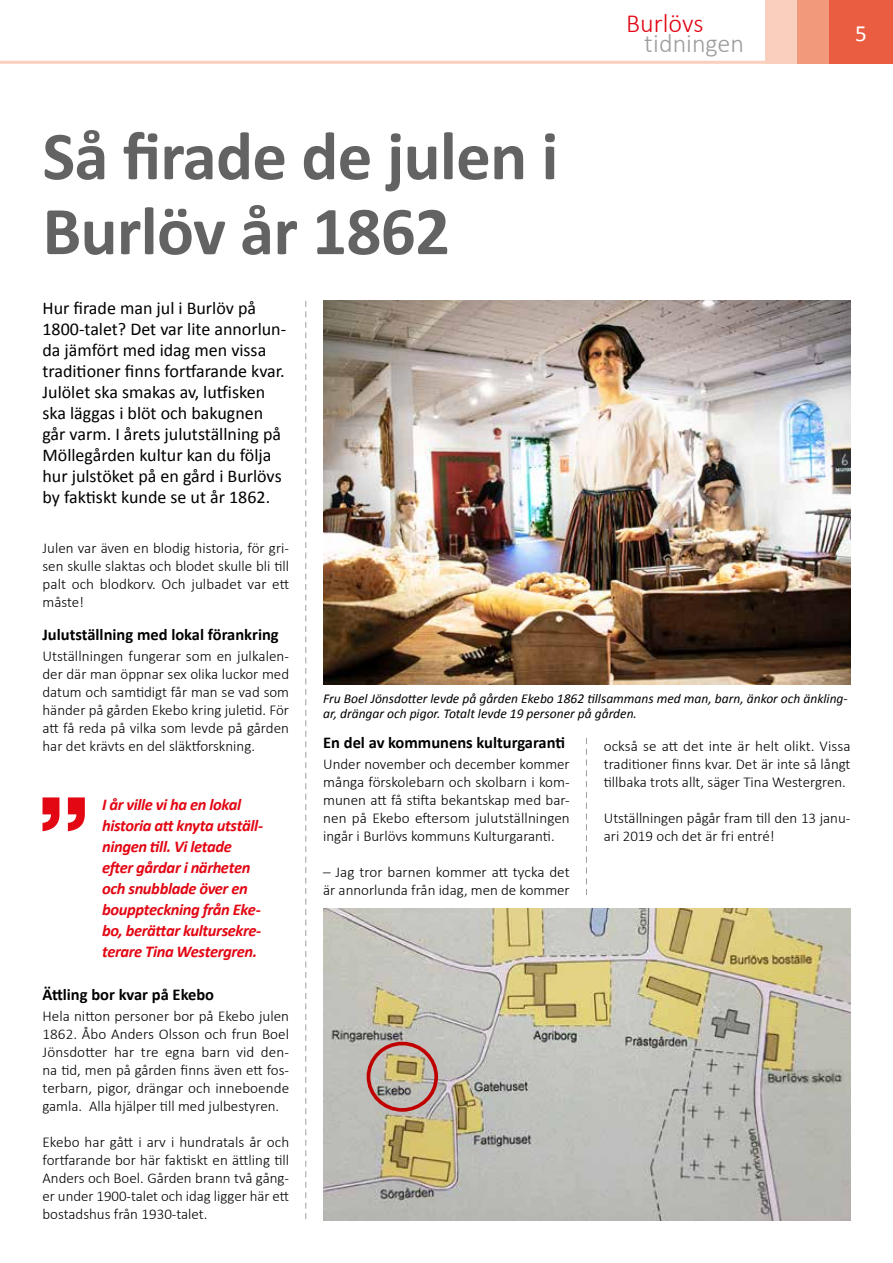
<style>
.page{position:relative;width:893px;height:1263px;background:#fff}
.page>*{position:absolute;margin:0;border:0;box-sizing:border-box;transform-origin:0 0}
.t1{font:700 69px/75px "Calibri";letter-spacing:-.01em;color:#646363}
.t2{font:300 26.1px "Calibri";color:#9d9d9c}
.t3{font:300 26.1px "Calibri";color:#e30613}
.t4{font:23.25px "Calibri";color:#fff}
.t5{font:18px/21px "Calibri";color:#000}
.t6{font:italic 700 16.5px/21px "Calibri";letter-spacing:-.025em;color:#e30613}
.t7{font:700 16.5px "Calibri";color:#000}
.t8{font:300 15px/18px "Calibri";color:#000;text-align:justify}
.t9{font:italic 13.5px/15.8px "Calibri";color:#000}
</style>
<div class="page">
<hr style="left:0;top:61px;width:797px;height:3px;background:#facfbd">
<div style="left:829px;top:0;width:64px;height:64px;background:#eb5d40"></div>
<div style="left:797px;top:0;width:32px;height:64px;background:#f3997b"></div>
<div style="left:765px;top:0;width:32px;height:64px;background:#facfbd"></div>
<img style="left:323px;top:301px;width:527px;height:383px">
<svg style="left:43px;top:797px;width:42px;height:34px"></svg>
<img style="left:323px;top:908px;width:527px;height:312px">
<svg style="left:367px;top:1042px;width:71px;height:70px;background:#b99887"></svg>
<svg style="left:305px;top:301px;width:1px;height:918px"></svg>
<svg style="left:586px;top:738px;width:1px;height:157px"></svg>
<h1 class="t1" style="left:43px;top:119px;width:517px">Så firade de julen i<br>Burlöv år 1862</h1>
<p class="t5" style="left:43px;top:298px;width:245px">Hur firade man jul i Burlöv på<br>1800-talet? Det var lite annorlun&shy;da jämfört med idag men vissa traditioner finns fortfarande kvar.<br>Julölet ska smakas av, lutfisken ska läggas i blöt och bakugnen går varm. I årets julutställning på<br>Möllegården kultur kan du följa hur julstöket på en gård i Burlövs by faktiskt kunde se ut år 1862.</p>
<h2 class="t3" style="left:626px;top:7px;width:79px">Burlövs</h2>
<h2 class="t2" style="left:644px;top:27px;width:101px">tidningen</h2>
<h3 class="t4" style="left:855px;top:19px;width:13px">5</h3>
<p class="t8" style="left:43px;top:539px;width:248px">Julen var även en blodig historia, för gri&shy;sen skulle slaktas och blodet skulle bli till palt och blodkorv. Och julbadet var ett måste!</p>
<p class="t7" style="left:43px;top:624px;width:238px">Julutställning med lokal förankring</p>
<p class="t8" style="left:43px;top:647px;width:248px">Utställningen fungerar som en julkalen&shy;der där man öppnar sex olika luckor med datum och samtidigt får man se vad som händer på gården Ekebo kring juletid. För att få reda på vilka som levde på gården har det krävts en del släktforskning.</p>
<p class="t6" style="left:102px;top:794px;width:162px">I år ville vi ha en lokal historia att knyta utställ&shy;ningen till. Vi letade efter gårdar i närheten och snubblade över en bouppteckning från Eke&shy;bo, berättar kultursekre&shy;terare Tina Westergren.</p>
<p class="t7" style="left:43px;top:984px;width:173px">Ättling bor kvar på Ekebo</p>
<p class="t8" style="left:43px;top:1007px;width:248px">Hela nitton personer bor på Ekebo julen 1862. Åbo Anders Olsson och frun Boel Jönsdotter har tre egna barn vid den&shy;na tid, men på gården finns även ett fos&shy;terbarn, pigor, drängar och inneboende gamla. Alla hjälper till med julbestyren.</p>
<p class="t8" style="left:43px;top:1133px;width:248px">Ekebo har gått i arv i hundratals år och fortfarande bor här faktiskt en ättling till Anders och Boel. Gården brann två gång&shy;er under 1900-talet och idag ligger här ett bostadshus från 1930-talet.</p>
<p class="t9" style="left:323px;top:690px;width:526px">Fru Boel Jönsdotter levde på gården Ekebo 1862 tillsammans med man, barn, änkor och änkling&shy;ar, drängar och pigor. Totalt levde 19 personer på gården.</p>
<p class="t7" style="left:323px;top:732px;width:243px">En del av kommunens kulturgaranti</p>
<p class="t8" style="left:323px;top:755px;width:248px">Under november och december kommer många förskolebarn och skolbarn i kom&shy;munen att få stifta bekantskap med bar&shy;nen på Ekebo eftersom julutställningen ingår i Burlövs kommuns Kulturgaranti.</p>
<p class="t8" style="left:323px;top:863px;width:248px">– Jag tror barnen kommer att tycka det är annorlunda från idag, men de kommer</p>
<p class="t8" style="left:604px;top:737px;width:248px">också se att det inte är helt olikt. Vissa traditioner finns kvar. Det är inte så långt tillbaka trots allt, säger Tina Westergren.</p>
<p class="t8" style="left:604px;top:809px;width:248px">Utställningen pågår fram till den 13 janu&shy;ari 2019 och det är fri entré!</p>
</div>
